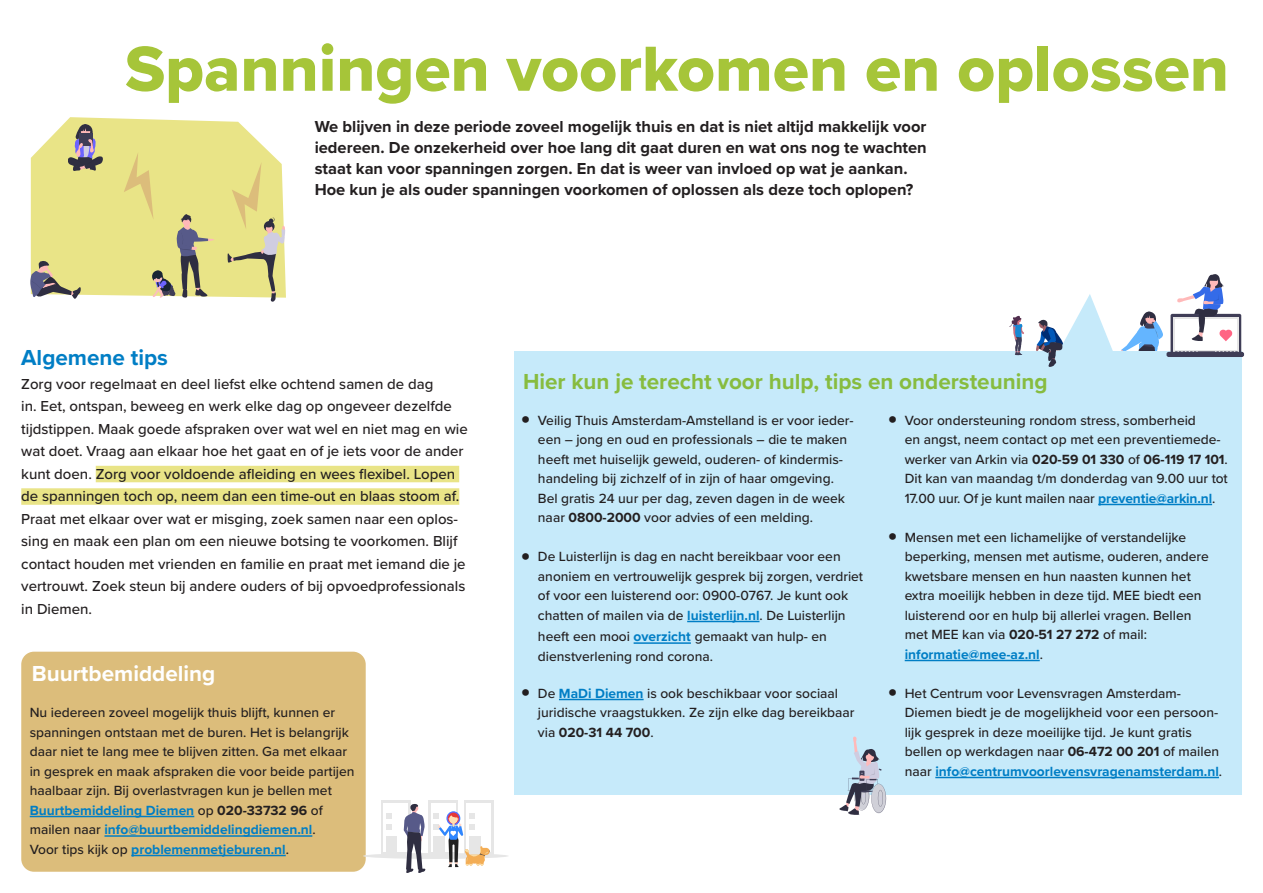
<style>
.page{position:relative;width:1263px;height:893px;background:#fff}
.page>*{position:absolute;margin:0;border:0;box-sizing:border-box;transform-origin:0 0}
.Kop_groot{font:66px "Proxima Nova Extrabld";color:#a6c539}
.SPECIAL-KADERKOP{font:700 22.5px "Proxima Nova";color:#87bc3f}
.SPECIAL-KADERKOP-2{font:700 22.5px "Proxima Nova";color:#fff}
.Body___insert{font:700 22.5px "Proxima Nova";color:#007ec5}
.SPECIAL-INTRO{font:700 16.5px/21px "Proxima Nova";color:#231f20}
.Body___insert-2{font:500 15px/22.5px "Proxima Nova";color:#231f20}
.SPECIAL-KADERBULLETS{font:500 13.8px/19.5px "Proxima Nova";color:#231f20}
.SPECIAL-KADERBULLETS-2{font:700 13.8px "Proxima Nova";color:#007ec5}
.s1{font-weight:700;color:#007ec5}
.s2{font-weight:700}
.s3{font-family:"Proxima Nova Extrabld";font-weight:400;font-size:27px}
.s4{font-weight:500;color:#231f20}
</style>
<div class="page">
<svg style="left:31px;top:117px;width:255px;height:181px;background:#ebe796"></svg>
<div style="left:21px;top:652px;width:345px;height:220px;background:#dcbd7b;border-radius:13px"></div>
<div style="left:96px;top:466px;width:363px;height:16px;background:#e9e487"></div>
<div style="left:21px;top:488px;width:438px;height:17px;background:#e9e487"></div>
<div style="left:514px;top:352px;width:728px;height:443px;background:#c6eafa"></div>
<hr style="left:687px;top:621px;width:72px;height:1px;background:#007ec5">
<hr style="left:634px;top:642px;width:57px;height:2px;background:#007ec5">
<hr style="left:559px;top:699px;width:85px;height:1px;background:#007ec5">
<hr style="left:1098px;top:504px;width:114px;height:1px;background:#007ec5">
<hr style="left:905px;top:660px;width:135px;height:1px;background:#007ec5">
<hr style="left:935px;top:777px;width:284px;height:1px;background:#007ec5">
<hr style="left:30px;top:816px;width:164px;height:1px;background:#007ec5">
<hr style="left:104px;top:835px;width:208px;height:2px;background:#007ec5">
<hr style="left:131px;top:855px;width:155px;height:1px;background:#007ec5">
<div style="left:464px;top:800px;width:30px;height:54px;background:#e6e6e6"></div>
<div style="left:467px;top:803px;width:24px;height:49px;background:#fff"></div>
<div style="left:381px;top:800px;width:29px;height:54px;background:#e6e6e6"></div>
<div style="left:383px;top:803px;width:25px;height:49px;background:#fff"></div>
<svg style="left:386px;top:813px;width:5px;height:6px"></svg>
<svg style="left:386px;top:825px;width:5px;height:5px"></svg>
<div style="left:386px;top:836px;width:11px;height:16px;background:#e6e6e6"></div>
<div style="left:363px;top:853px;width:146px;height:6px;background:#e6e6e6;border-radius:50%"></div>
<svg style="left:404px;top:804px;width:22px;height:69px"></svg>
<div style="left:428px;top:800px;width:30px;height:54px;background:#e6e6e6"></div>
<div style="left:431px;top:803px;width:24px;height:49px;background:#fff"></div>
<svg style="left:30px;top:260px;width:51px;height:39px;background:#b2ac88"></svg>
<svg style="left:839px;top:736px;width:47px;height:79px"></svg>
<svg style="left:1009px;top:316px;width:15px;height:39px"></svg>
<svg style="left:68px;top:124px;width:35px;height:47px;background:#9c9480"></svg>
<svg style="left:124px;top:152px;width:92px;height:146px;background:#d8d284"></svg>
<svg style="left:227px;top:162px;width:58px;height:140px;background:#dcd68b"></svg>
<svg style="left:434px;top:813px;width:56px;height:54px"></svg>
<svg style="left:1035px;top:274px;width:209px;height:93px"></svg>
<p class="Kop_groot" style="left:125px;top:20px;width:1105px">Spanningen voorkomen en oplossen</p>
<p class="SPECIAL-INTRO" style="left:315px;top:116px;width:614px">We blijven in deze periode zoveel mogelijk thuis en dat is niet altijd makkelijk voor iedereen. De onzekerheid over hoe lang dit gaat duren en wat ons nog te wachten staat kan voor spanningen zorgen. En dat is weer van invloed op wat je aankan.<br>Hoe kun je als ouder spanningen voorkomen of oplossen als deze toch oplopen?</p>
<p class="Body___insert" style="left:21px;top:340px;width:148px">Algemene tips</p>
<p class="Body___insert-2" style="left:21px;top:372px;width:448px">Zorg voor regelmaat en deel liefst elke ochtend samen de dag<br>in. Eet, ontspan, beweeg en werk elke dag op ongeveer dezelfde tijdstippen. Maak goede afspraken over wat wel en niet mag en wie wat doet. Vraag aan elkaar hoe het gaat en of je iets voor de ander kunt doen. Zorg voor voldoende afleiding en wees flexibel. Lopen de spanningen toch op, neem dan een time-out en blaas stoom af.<br>Praat met elkaar over wat er misging, zoek samen naar een oplos&shy;sing en maak een plan om een nieuwe botsing te voorkomen. Blijf contact houden met vrienden en familie en praat met iemand die je vertrouwt. Zoek steun bij andere ouders of bij opvoedprofessionals in Diemen.</p>
<p class="SPECIAL-KADERKOP-2" style="left:32px;top:657px;width:185px">Buurtbemiddeling</p>
<p class="SPECIAL-KADERBULLETS" style="left:30px;top:702px;width:326px">Nu iedereen zoveel mogelijk thuis blijft, kunnen er spanningen ontstaan met de buren. Het is belangrijk daar niet te lang mee te blijven zitten. Ga met elkaar in gesprek en maak afspraken die voor beide partijen haalbaar zijn. Bij overlastvragen kun je bellen met <span class="s1">Buurtbemiddeling Diemen</span> op <span class="s2">020-33732 96</span> of mailen naar <span class="s1">info@buurtbemiddelingdiemen.nl</span>.<br>Voor tips kijk op <span class="s1">problemenmetjeburen.nl</span>.</p>
<p class="SPECIAL-KADERKOP" style="left:523px;top:364px;width:526px">Hier kun je terecht voor hulp, tips en ondersteuning</p>
<p class="SPECIAL-KADERBULLETS" style="left:905px;top:410px;width:325px;text-indent:-17px"><span class="s3">•</span> Voor ondersteuning rondom stress, somberheid<br>en angst, neem contact op met een preventiemede&shy;werker van Arkin via <span class="s2">020-59 01 330</span> of <span class="s2">06-119 17 101</span>.<br>Dit kan van maandag t/m donderdag van 9.00 uur tot 17.00 uur. Of je kunt mailen naar <span class="s1">preventie@arkin.nl</span>.</p>
<p class="SPECIAL-KADERBULLETS" style="left:905px;top:527px;width:306px;text-indent:-17px"><span class="s3">•</span> Mensen met een lichamelijke of verstandelijke beperking, mensen met autisme, ouderen, andere kwetsbare mensen en hun naasten kunnen het</p>
<p class="SPECIAL-KADERBULLETS" style="left:905px;top:585px;width:298px">extra moeilijk hebben in deze tijd. MEE biedt een luisterend oor en hulp bij allerlei vragen. Bellen</p>
<p class="SPECIAL-KADERBULLETS" style="left:905px;top:624px;width:244px">met MEE kan via <span class="s2">020-51 27 272</span> of mail:</p>
<p class="SPECIAL-KADERBULLETS-2" style="left:905px;top:644px;width:140px">informatie@mee-az.nl<span class="s4">.</span></p>
<p class="SPECIAL-KADERBULLETS" style="left:905px;top:683px;width:319px;text-indent:-17px"><span class="s3">•</span> Het Centrum voor Levensvragen Amsterdam-Diemen biedt je de mogelijkheid voor een persoon&shy;lijk gesprek in deze moeilijke tijd. Je kunt gratis bellen op werkdagen naar <span class="s2">06-472 00 201</span> of mailen naar <span class="s1">info@centrumvoorlevensvragenamsterdam.nl</span>.</p>
<p class="SPECIAL-KADERBULLETS" style="left:538px;top:410px;width:317px;text-indent:-17px"><span class="s3">•</span> Veilig Thuis Amsterdam-Amstelland is er voor ieder&shy;een – jong en oud en professionals – die te maken heeft met huiselijk geweld, ouderen- of kindermis&shy;handeling bij zichzelf of in zijn of haar omgeving.</p>
<p class="SPECIAL-KADERBULLETS" style="left:538px;top:488px;width:309px">Bel gratis 24 uur per dag, zeven dagen in de week naar <span class="s2">0800-2000</span> voor advies of een melding.</p>
<p class="SPECIAL-KADERBULLETS" style="left:538px;top:546px;width:327px;text-indent:-17px"><span class="s3">•</span> De Luisterlijn is dag en nacht bereikbaar voor een anoniem en vertrouwelijk gesprek bij zorgen, verdriet of voor een luisterend oor: 0900-0767. Je kunt ook chatten of mailen via de <span class="s1">luisterlijn.nl</span>. De Luisterlijn</p>
<p class="SPECIAL-KADERBULLETS" style="left:538px;top:626px;width:290px">heeft een mooi <span class="s1">overzicht</span> gemaakt van hulp- en dienstverlening rond corona.</p>
<p class="SPECIAL-KADERBULLETS" style="left:538px;top:683px;width:318px;text-indent:-17px"><span class="s3">•</span> De <span class="s1">MaDi Diemen</span> is ook beschikbaar voor sociaal juridische vraagstukken. Ze zijn elke dag bereikbaar via <span class="s2">020-31 44 700</span>.</p>
</div>
